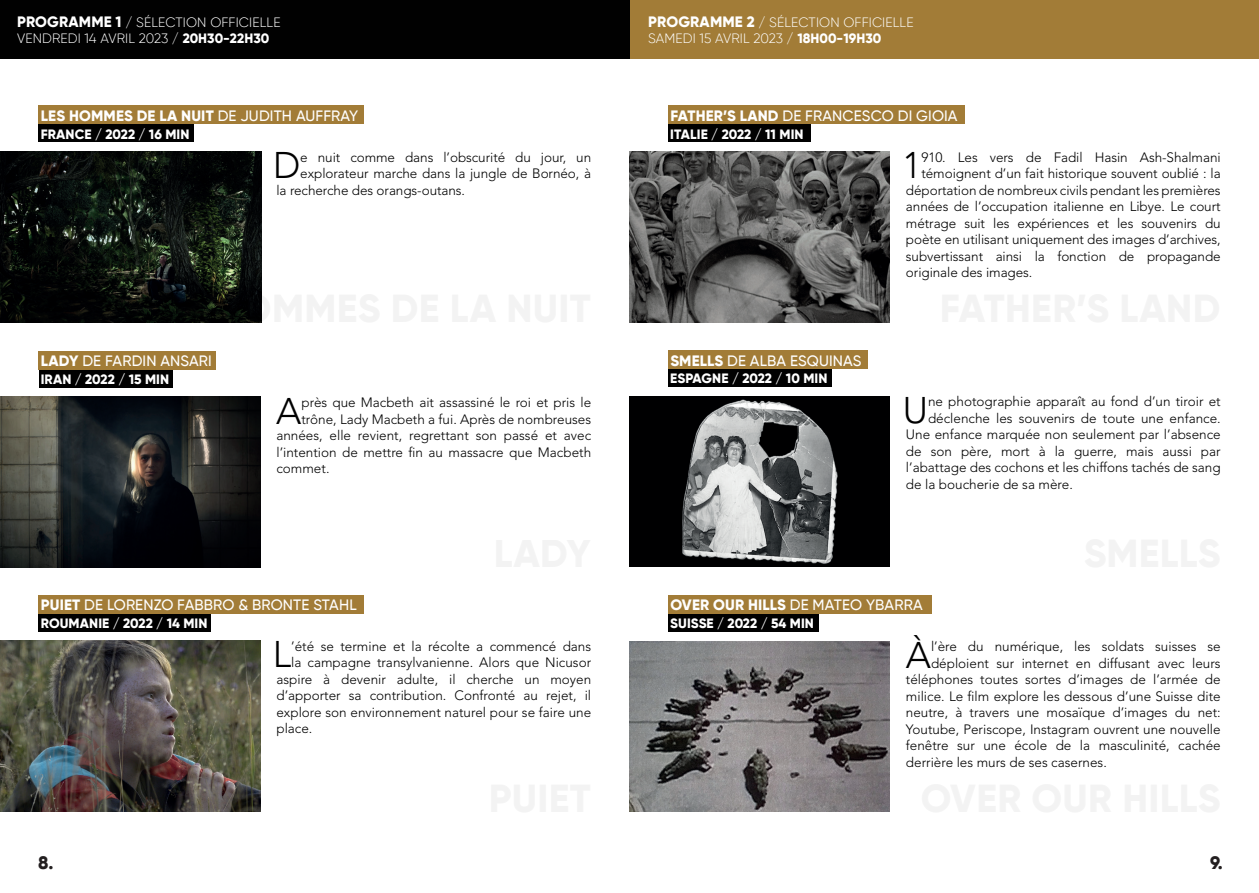
<style>
.page{position:relative;width:1259px;height:893px;background:#fff}
.page>*{position:absolute;margin:0;border:0;box-sizing:border-box;transform-origin:0 0}
.t1{font:300 36.75px "Avenir LT Std";color:#010101}
.t2{font:800 18px "Gilroy";color:#231f20}
.t3{font:500 15px "Gilroy";letter-spacing:.01em;color:#fff}
.t4{font:800 15px "Gilroy";letter-spacing:.01em;color:#fff}
.t5{font:300 13.5px "Avenir LT Std";color:#010101}
.t6{font:300 13.5px/16.2px "Gilroy";letter-spacing:.01em;color:#fff}
.t7{font:800 13.5px "Gilroy";letter-spacing:.005em;color:#fff}
.s1{font-weight:800;font-size:15px}
.s2{font-weight:800}
.s3{font-weight:500}
</style>
<div class="page">
<div style="left:629px;top:0;width:630px;height:58px;background:#a27c37"></div>
<img style="left:629px;top:151px;width:261px;height:171px">
<div style="left:668px;top:125px;width:142px;height:17px;background:#010101"></div>
<div style="left:668px;top:105px;width:296px;height:19px;background:#a27c37"></div>
<img style="left:629px;top:396px;width:261px;height:171px">
<div style="left:668px;top:370px;width:163px;height:17px;background:#010101"></div>
<div style="left:668px;top:350px;width:199px;height:19px;background:#a27c37"></div>
<img style="left:629px;top:641px;width:261px;height:171px">
<div style="left:668px;top:614px;width:151px;height:17px;background:#010101"></div>
<div style="left:668px;top:595px;width:263px;height:19px;background:#a27c37"></div>
<div style="left:0;top:0;width:629px;height:58px;background:#010101"></div>
<img style="left:0;top:641px;width:261px;height:170px">
<div style="left:38px;top:614px;width:173px;height:17px;background:#010101"></div>
<div style="left:38px;top:595px;width:325px;height:19px;background:#a27c37"></div>
<img style="left:0;top:397px;width:261px;height:170px">
<div style="left:38px;top:370px;width:134px;height:17px;background:#010101"></div>
<div style="left:38px;top:351px;width:178px;height:19px;background:#a27c37"></div>
<img style="left:0;top:151px;width:261px;height:171px">
<div style="left:38px;top:125px;width:156px;height:17px;background:#010101"></div>
<div style="left:38px;top:105px;width:325px;height:19px;background:#a27c37"></div>
<p class="t6" style="left:17px;top:14px;width:265px"><span class="s1">PROGRAMME 1</span> / SÉLECTION OFFICIELLE<br>VENDREDI 14 AVRIL 2023 / <span class="s2">20H30-22H30</span></p>
<p class="t6" style="left:648px;top:14px;width:267px"><span class="s1">PROGRAMME 2</span> / SÉLECTION OFFICIELLE<br>SAMEDI 15 AVRIL 2023 / <span class="s2">18H00-19H30</span></p>
<p class="t4" style="left:41px;top:106px;width:319px">LES HOMMES DE LA NUIT <span class="s3">DE JUDITH AUFFRAY</span></p>
<p class="t3" style="left:670px;top:106px;width:289px"><span class="s2">FATHER’S LAND</span> DE FRANCESCO DI GIOIA</p>
<p class="t7" style="left:41px;top:125px;width:150px">FRANCE / 2022 / 16 MIN</p>
<p class="t7" style="left:670px;top:125px;width:135px">ITALIE / 2022 / 11 MIN</p>
<h1 class="t1" style="left:273px;top:144px;width:29px">D</h1>
<p class="t5" style="left:300px;top:149px;width:292px">e nuit comme dans l’obscurité du jour, un</p>
<p class="t5" style="left:300px;top:166px;width:288px">explorateur marche dans la jungle de Bornéo, à</p>
<p class="t5" style="left:276px;top:182px;width:190px">la recherche des orangs-outans.</p>
<h1 class="t1" style="left:902px;top:144px;width:21px">1</h1>
<p class="t5" style="left:921px;top:149px;width:301px">910. Les vers de Fadil Hasin Ash-Shalmani</p>
<p class="t5" style="left:921px;top:166px;width:301px">témoignent d’un fait historique souvent oublié : la</p>
<p class="t5" style="left:906px;top:182px;width:316px">déportation de nombreux civils pendant les premières</p>
<p class="t5" style="left:906px;top:199px;width:316px">années de l’occupation italienne en Libye. Le court</p>
<p class="t5" style="left:906px;top:215px;width:316px">métrage suit les expériences et les souvenirs du</p>
<p class="t5" style="left:906px;top:232px;width:316px">poète en utilisant uniquement des images d’archives,</p>
<p class="t5" style="left:906px;top:248px;width:316px">subvertissant ainsi la fonction de propagande</p>
<p class="t5" style="left:906px;top:264px;width:128px">originale des images.</p>
<p class="t3" style="left:41px;top:352px;width:172px"><span class="s2">LADY</span> DE FARDIN ANSARI</p>
<p class="t3" style="left:670px;top:351px;width:192px"><span class="s2">SMELLS</span> DE ALBA ESQUINAS</p>
<p class="t7" style="left:41px;top:371px;width:130px">IRAN / 2022 / 15 MIN</p>
<p class="t7" style="left:670px;top:370px;width:159px">ESPAGNE / 2022 / 10 MIN</p>
<h1 class="t1" style="left:276px;top:389px;width:27px">A</h1>
<p class="t5" style="left:301px;top:394px;width:291px">près que Macbeth ait assassiné le roi et pris le</p>
<p class="t5" style="left:301px;top:411px;width:291px">trône, Lady Macbeth a fui. Après de nombreuses</p>
<p class="t5" style="left:276px;top:427px;width:316px">années, elle revient, regrettant son passé et avec</p>
<p class="t5" style="left:276px;top:444px;width:316px">l’intention de mettre fin au massacre que Macbeth</p>
<p class="t5" style="left:276px;top:460px;width:55px">commet.</p>
<h1 class="t1" style="left:903px;top:389px;width:27px">U</h1>
<p class="t5" style="left:928px;top:394px;width:294px">ne photographie apparaît au fond d’un tiroir et</p>
<p class="t5" style="left:928px;top:410px;width:294px">déclenche les souvenirs de toute une enfance.</p>
<p class="t5" style="left:906px;top:427px;width:316px">Une enfance marquée non seulement par l’absence</p>
<p class="t5" style="left:906px;top:443px;width:316px">de son père, mort à la guerre, mais aussi par</p>
<p class="t5" style="left:906px;top:460px;width:316px">l’abattage des cochons et les chiffons tachés de sang</p>
<p class="t5" style="left:906px;top:476px;width:168px">de la boucherie de sa mère.</p>
<p class="t3" style="left:41px;top:595px;width:317px"><span class="s2">PUIET</span> DE LORENZO FABBRO &amp; BRONTE STAHL</p>
<p class="t3" style="left:670px;top:596px;width:254px"><span class="s2">OVER OUR HILLS</span> DE MATEO YBARRA</p>
<p class="t7" style="left:41px;top:614px;width:168px">ROUMANIE / 2022 / 14 MIN</p>
<p class="t7" style="left:670px;top:615px;width:145px">SUISSE / 2022 / 54 MIN</p>
<h1 class="t1" style="left:273px;top:633px;width:20px">L</h1>
<p class="t5" style="left:291px;top:638px;width:301px">’été se termine et la récolte a commencé dans</p>
<p class="t5" style="left:291px;top:655px;width:301px">la campagne transylvanienne. Alors que Nicusor</p>
<p class="t5" style="left:276px;top:671px;width:316px">aspire à devenir adulte, il cherche un moyen</p>
<p class="t5" style="left:276px;top:688px;width:316px">d’apporter sa contribution. Confronté au rejet, il</p>
<p class="t5" style="left:276px;top:704px;width:316px">explore son environnement naturel pour se faire une</p>
<p class="t5" style="left:276px;top:721px;width:38px">place.</p>
<h1 class="t1" style="left:905px;top:633px;width:27px">À</h1>
<p class="t5" style="left:931px;top:639px;width:291px">l’ère du numérique, les soldats suisses se</p>
<p class="t5" style="left:931px;top:655px;width:291px">déploient sur internet en diffusant avec leurs</p>
<p class="t5" style="left:906px;top:672px;width:316px">téléphones toutes sortes d’images de l’armée de</p>
<p class="t5" style="left:906px;top:688px;width:316px">milice. Le film explore les dessous d’une Suisse dite</p>
<p class="t5" style="left:906px;top:705px;width:316px">neutre, à travers une mosaïque d’images du net:</p>
<p class="t5" style="left:906px;top:721px;width:316px">Youtube, Periscope, Instagram ouvrent une nouvelle</p>
<p class="t5" style="left:906px;top:738px;width:316px">fenêtre sur une école de la masculinité, cachée</p>
<p class="t5" style="left:906px;top:754px;width:202px">derrière les murs de ses casernes.</p>
<h2 class="t2" style="left:38px;top:851px;width:17px">8.</h2>
<h2 class="t2" style="left:1210px;top:851px;width:14px">9.</h2>
</div>
